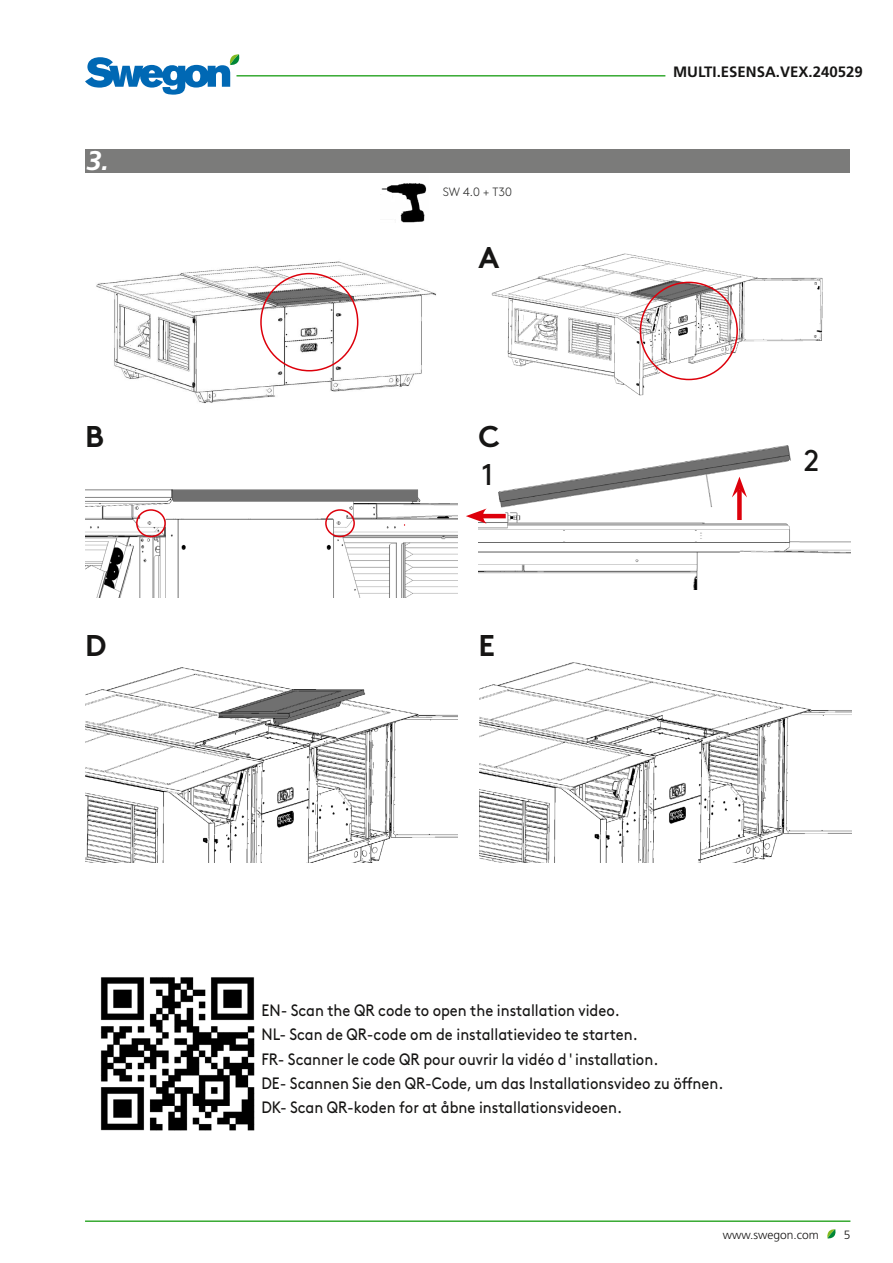
<style>
.page{position:relative;width:893px;height:1263px;background:#fff}
.page>*{position:absolute;margin:0;border:0;box-sizing:border-box;transform-origin:0 0}
.t1{font:700 30px "Swegon Brown";color:#161514}
.t2{font:30px "Swegon Brown";color:#161514}
.t3{font:italic 700 27px "Frutiger LT Pro";color:#fff}
.t4{font:16.5px/24.3px "Swegon Brown";color:#161514;scale:.89 1}
.t5{font:700 15px "Frutiger LT Pro";color:#161514}
.t6{font:300 12px "Frutiger LT Pro";color:#161514}
.t7{font:300 12px "Swegon Brown";color:#292928}
</style>
<div class="page">
<svg style="left:85px;top:54px;width:154px;height:41px"></svg>
<hr style="left:236px;top:75px;width:429px;height:2px;background:#37aa32">
<svg style="left:827px;top:1229px;width:8px;height:10px"></svg>
<div style="left:85px;top:149px;width:765px;height:24px;background:#7b7b7a"></div>
<img style="left:86px;top:667px;width:372px;height:195px">
<img style="left:86px;top:489px;width:371px;height:108px">
<img style="left:96px;top:261px;width:340px;height:143px">
<div style="left:260px;top:273px;width:98px;height:98px;border:2px solid #dd000b;border-radius:50%"></div>
<img style="left:478px;top:445px;width:372px;height:145px">
<div style="left:136px;top:509px;width:30px;height:28px;border:2px solid #dd000b;border-radius:50%"></div>
<img style="left:491px;top:253px;width:332px;height:143px">
<div style="left:640px;top:282px;width:98px;height:98px;border:2px solid #dd000b;border-radius:50%"></div>
<div style="left:325px;top:509px;width:30px;height:28px;border:2px solid #dd000b;border-radius:50%"></div>
<img style="left:479px;top:662px;width:372px;height:200px">
<img style="left:381px;top:183px;width:46px;height:40px">
<hr style="left:478px;top:514px;width:28px;height:4px;background:#dd000b">
<svg style="left:466px;top:508px;width:21px;height:16px"></svg>
<div style="left:737px;top:489px;width:5px;height:31px;background:#dd000b"></div>
<svg style="left:732px;top:477px;width:15px;height:20px"></svg>
<img style="left:100px;top:977px;width:155px;height:154px">
<hr style="left:85px;top:1220px;width:765px;height:2px;background:#37aa32">
<h2 class="t3" style="left:86px;top:145px;width:24px">3.</h2>
<p class="t7" style="left:443px;top:183px;width:71px">SW 4.0 + T30</p>
<h1 class="t1" style="left:478px;top:233px;width:22px">A</h1>
<h1 class="t1" style="left:85px;top:412px;width:20px">B</h1>
<h1 class="t1" style="left:478px;top:412px;width:23px">C</h1>
<h1 class="t2" style="left:481px;top:452px;width:14px">1</h1>
<h1 class="t1" style="left:85px;top:622px;width:23px">D</h1>
<h1 class="t1" style="left:478px;top:621px;width:18px">E</h1>
<p class="t5" style="left:673px;top:63px;width:191px">MULTI.ESENSA.VEX.240529</p>
<h1 class="t2" style="left:804px;top:438px;width:17px">2</h1>
<p class="t4" style="left:261px;top:997px;width:520px">EN- Scan the QR code to open the installation video.<br>NL- Scan de QR-code om de installatievideo te starten.<br>FR- Scanner le code QR pour ouvrir la vidéo d'installation.<br>DE- Scannen Sie den QR-Code, um das Installationsvideo zu öffnen.<br>DK- Scan QR-koden for at åbne installationsvideoen.</p>
<p class="t6" style="left:723px;top:1227px;width:98px">www.swegon.com</p>
<p class="t6" style="left:844px;top:1227px;width:8px">5</p>
</div>
